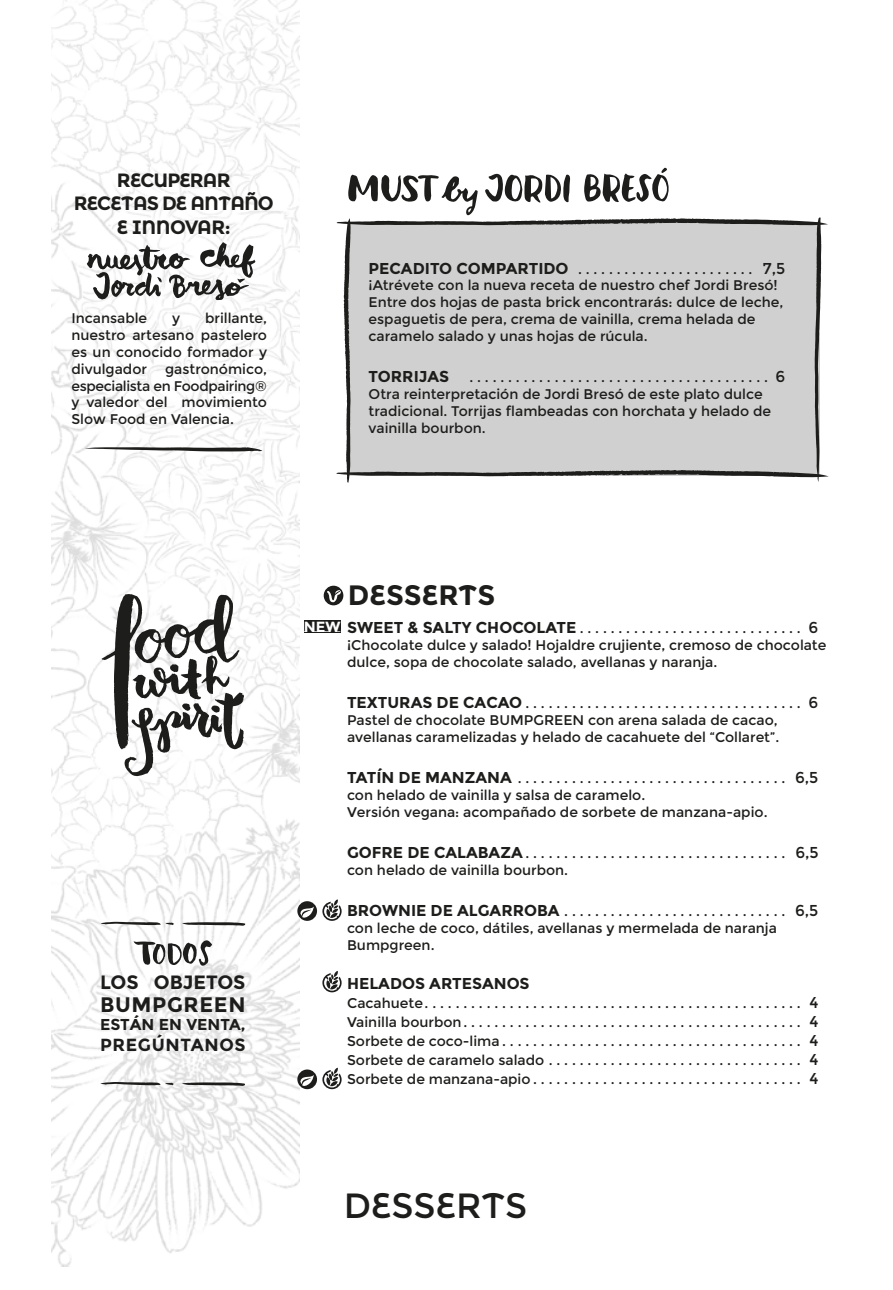
<style>
.page{position:relative;width:893px;height:1290px;background:#fff}
.page>*{position:absolute;margin:0;border:0;box-sizing:border-box;transform-origin:0 0}
.t1{font:35px "Montserrat Alternates";color:#1d1d1b}
.t2{font:700 28px "Montserrat Alternates";color:#1d1d1b}
.t3{font:700 21px "Montserrat";letter-spacing:.03em;color:#1d1d1b}
.t4{font:700 19.25px/23.1px "Montserrat Alternates";letter-spacing:-.05em;color:#1d1d1b;text-align:center}
.t5{font:700 19.25px "Montserrat";letter-spacing:-.005em;color:#1d1d1b}
.t6{font:700 17.5px "Montserrat";letter-spacing:.035em;color:#1d1d1b}
.t7{font:700 15.75px "Montserrat";color:#1d1d1b}
.t8{font:14px/16.8px "Montserrat";color:#1d1d1b}
.s1{font-weight:700;font-size:15.75px}
.s2{font-size:15.75px}
.s3{font-family:"Montserrat Subrayada";font-weight:700;font-size:14.7px;color:#fff}
</style>
<div class="page">
<img style="left:51px;top:0;width:248px;height:1267px">
<svg style="left:182px;top:1082px;width:63px;height:4px"></svg>
<svg style="left:101px;top:1082px;width:73px;height:3px"></svg>
<svg style="left:134px;top:940px;width:78px;height:26px"></svg>
<svg style="left:182px;top:922px;width:63px;height:4px"></svg>
<svg style="left:101px;top:922px;width:73px;height:3px"></svg>
<svg style="left:102px;top:594px;width:142px;height:182px"></svg>
<svg style="left:85px;top:447px;width:177px;height:4px"></svg>
<svg style="left:336px;top:167px;width:493px;height:316px"></svg>
<svg style="left:87px;top:242px;width:169px;height:58px"></svg>
<div style="left:324px;top:586px;width:19px;height:19px;background:#1d1d1b;border-radius:50%"></div>
<svg style="left:327px;top:590px;width:14px;height:12px"></svg>
<svg style="left:322px;top:971px;width:20px;height:21px"></svg>
<svg style="left:297px;top:1069px;width:20px;height:20px"></svg>
<svg style="left:299px;top:1075px;width:15px;height:11px"></svg>
<svg style="left:322px;top:1067px;width:20px;height:22px"></svg>
<svg style="left:297px;top:901px;width:20px;height:20px"></svg>
<svg style="left:299px;top:906px;width:15px;height:12px"></svg>
<svg style="left:322px;top:899px;width:20px;height:22px"></svg>
<div style="left:304px;top:620px;width:37px;height:13px;background:#1d1d1b"></div>
<h3 class="t4" style="left:74px;top:169px;width:202px">RECUPERAR<br>RECETAS DE ANTAÑO<br>E INNOVAR:</h3>
<p class="t8" style="left:71px;top:310px;width:197px;text-align:justify;text-indent:134px">brillante, nuestro artesano pastelero es un conocido formador y divulgador</p>
<p class="t8" style="left:71px;top:310px;width:77px">Incansable</p>
<p class="t8" style="left:172px;top:310px;width:10px">y</p>
<p class="t8" style="left:71px;top:361px;width:197px;text-align:justify;text-indent:94px">gastronómico, especialista en Foodpairing® y valedor del movimiento Slow Food en Valencia.</p>
<p class="t8" style="left:369px;top:260px;width:418px"><span class="s1">PECADITO COMPARTIDO</span> . . . . . . . . . . . . . . . . . . . . . . . <span class="s2">7,5 </span>¡Atrévete con la nueva receta de nuestro chef Jordi Bresó!<br>Entre dos hojas de pasta brick encontrarás: dulce de leche, espaguetis de pera, crema de vainilla, crema helada de caramelo salado y unas hojas de rúcula.</p>
<p class="t7" style="left:369px;top:367px;width:82px">TORRIJAS</p>
<p class="t8" style="left:369px;top:369px;width:418px;text-indent:101px">. . . . . . . . . . . . . . . . . . . . . . . . . . . . . . . . . . . . . . . <span class="s2">6<br></span>Otra reinterpretación de Jordi Bresó de este plato dulce tradicional. Torrijas flambeadas con horchata y helado de vainilla bourbon.</p>
<h3 class="t5" style="left:100px;top:970px;width:147px">LOS OBJETOS</h3>
<h3 class="t3" style="left:100px;top:991px;width:147px">BUMPGREEN</h3>
<p class="t7" style="left:100px;top:1015px;width:147px">ESTÁN EN VENTA,</p>
<p class="t6" style="left:100px;top:1035px;width:147px">PREGÚNTANOS</p>
<h2 class="t2" style="left:348px;top:579px;width:149px">DESSERTS</h2>
<p class="t8" style="left:347px;top:637px;width:481px">¡Chocolate dulce y salado! Hojaldre crujiente, cremoso de chocolate dulce, sopa de chocolate salado, avellanas y naranja.</p>
<p class="t8" style="left:347px;top:695px;width:473px"><span class="s1">TEXTURAS DE CACAO</span> . . . . . . . . . . . . . . . . . . . . . . . . . . . . . . . . . . . . <span class="s2">6<br></span>Pastel de chocolate BUMPGREEN con arena salada de cacao, avellanas caramelizadas y helado de cacahuete del “Collaret”.</p>
<p class="t8" style="left:347px;top:770px;width:473px"><span class="s1">TATÍN DE MANZANA</span> . . . . . . . . . . . . . . . . . . . . . . . . . . . . . . . . . . . <span class="s2">6,5 </span>con helado de vainilla y salsa de caramelo.<br>Versión vegana: acompañado de sorbete de manzana-apio.</p>
<p class="t8" style="left:347px;top:845px;width:473px"><span class="s1">GOFRE DE CALABAZA</span> . . . . . . . . . . . . . . . . . . . . . . . . . . . . . . . . . . <span class="s2">6,5 </span>con helado de vainilla bourbon.</p>
<p class="t8" style="left:347px;top:903px;width:473px"><span class="s1">BROWNIE DE ALGARROBA</span> . . . . . . . . . . . . . . . . . . . . . . . . . . . . . <span class="s2">6,5 </span>con leche de coco, dátiles, avellanas y mermelada de naranja<br>Bumpgreen.</p>
<p class="t7" style="left:347px;top:974px;width:184px">HELADOS ARTESANOS</p>
<p class="t8" style="left:347px;top:994px;width:473px;line-height:18.9px;text-align:justify">Cacahuete. . . . . . . . . . . . . . . . . . . . . . . . . . . . . . . . . . . . . . . . . . . . . . . . . <span class="s2">4<br></span>Vainilla bourbon. . . . . . . . . . . . . . . . . . . . . . . . . . . . . . . . . . . . . . . . . . . . <span class="s2">4<br></span>Sorbete de coco-lima . . . . . . . . . . . . . . . . . . . . . . . . . . . . . . . . . . . . . . . <span class="s2">4<br></span>Sorbete de caramelo salado . . . . . . . . . . . . . . . . . . . . . . . . . . . . . . . . . <span class="s2">4<br></span>Sorbete de manzana-apio . . . . . . . . . . . . . . . . . . . . . . . . . . . . . . . . . . . <span class="s2">4</span></p>
<p class="t8" style="left:304px;top:620px;width:516px"><span class="s3">NEW</span> <span class="s1">SWEET &amp; SALTY CHOCOLATE</span> . . . . . . . . . . . . . . . . . . . . . . . . . . . . . <span class="s2">6</span></p>
<h1 class="t1" style="left:344px;top:1185px;width:185px">DESSERTS</h1>
</div>
